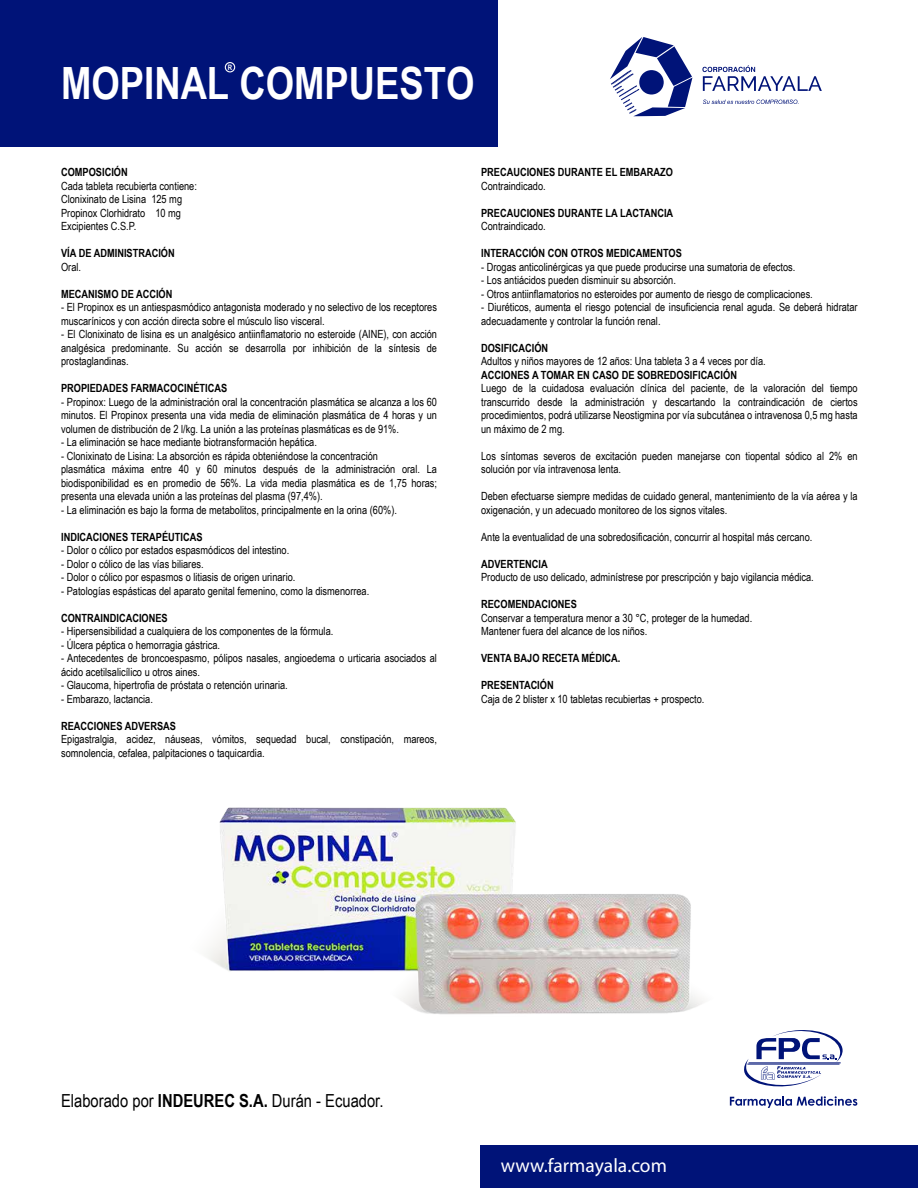
<style>
.page{position:relative;width:918px;height:1188px;background:#fff}
.page>*{position:absolute;margin:0;border:0;box-sizing:border-box;transform-origin:0 0}
.t1{font:700 44.4px "Arial Narrow";color:#fff}
.t2{font:19.5px "Myriad Pro";color:#fff}
.t3{font:18px "Arial Narrow";color:#000}
.t4{font:11.25px/13.5px "Arial Narrow";color:#000}
.t5{font:700 11.25px "Arial Narrow";color:#000}
.t6{font:700 7.5px "Arial Narrow";color:#fff}
.s1{font-weight:700}
</style>
<div class="page">
<div style="left:480px;top:1145px;width:437px;height:43px;background:#001378"></div>
<div style="left:0;top:0;width:498px;height:147px;background:#001378"></div>
<svg style="left:610px;top:37px;width:82px;height:79px"></svg>
<svg style="left:703px;top:100px;width:96px;height:4px"></svg>
<svg style="left:702px;top:65px;width:120px;height:26px"></svg>
<div style="left:225px;top:62px;width:10px;height:10px;border:1px solid #fff;border-radius:50%"></div>
<svg style="left:797px;top:1030px;width:46px;height:55px"></svg>
<svg style="left:797px;top:1096px;width:60px;height:10px"></svg>
<img style="left:207px;top:807px;width:590px;height:301px">
<p class="t6" style="left:228px;top:62px;width:6px">R</p>
<h1 class="t1" style="left:61px;top:50px;width:415px">MOPINAL COMPUESTO</h1>
<p class="t5" style="left:61px;top:164px;width:68px">COMPOSICIÓN</p>
<p class="t4" style="left:61px;top:179px;width:137px">Cada tableta recubierta contiene:<br>Clonixinato de Lisina 125 mg<br>Propinox Clorhidrato 10 mg<br>Excipientes C.S.P.</p>
<p class="t5" style="left:61px;top:245px;width:115px">VÍA DE ADMINISTRACIÓN</p>
<p class="t4" style="left:61px;top:260px;width:21px">Oral.</p>
<p class="t5" style="left:61px;top:285px;width:113px">MECANISMO DE ACCIÓN</p>
<p class="t4" style="left:61px;top:300px;width:377px">- El Propinox es un antiespasmódico antagonista moderado y no selectivo de los receptores muscarínicos y con acción directa sobre el músculo liso visceral.</p>
<p class="t4" style="left:61px;top:327px;width:377px;text-align:justify">- El Clonixinato de lisina es un analgésico antiinflamatorio no esteroide (AINE), con acción analgésica predominante. Su acción se desarrolla por inhibición de la síntesis de prostaglandinas.</p>
<p class="t5" style="left:61px;top:380px;width:168px">PROPIEDADES FARMACOCINÉTICAS</p>
<p class="t4" style="left:61px;top:395px;width:377px;text-align:justify">- Propinox: Luego de la administración oral la concentración plasmática se alcanza a los 60 minutos. El Propinox presenta una vida media de eliminación plasmática de 4 horas y un volumen de distribución de 2 l/kg. La unión a las proteínas plasmáticas es de 91%.</p>
<p class="t4" style="left:61px;top:435px;width:257px">- La eliminación se hace mediante biotransformación hepática.</p>
<p class="t4" style="left:61px;top:449px;width:377px">- Clonixinato de Lisina: La absorción es rápida obteniéndose la concentración<br>plasmática máxima entre 40 y 60 minutos después de la administración oral. La biodisponibilidad es en promedio de 56%. La vida media plasmática es de 1,75 horas; presenta una elevada unión a las proteínas del plasma (97,4%).</p>
<p class="t4" style="left:61px;top:503px;width:337px">- La eliminación es bajo la forma de metabolitos, principalmente en la orina (60%).</p>
<p class="t5" style="left:61px;top:528px;width:143px">INDICACIONES TERAPÉUTICAS</p>
<p class="t4" style="left:61px;top:543px;width:230px">- Dolor o cólico por estados espasmódicos del intestino.</p>
<p class="t4" style="left:61px;top:557px;width:144px">- Dolor o cólico de las vías biliares.</p>
<p class="t4" style="left:61px;top:570px;width:236px">- Dolor o cólico por espasmos o litiasis de origen urinario.</p>
<p class="t4" style="left:61px;top:584px;width:310px">- Patologías espásticas del aparato genital femenino, como la dismenorrea.</p>
<p class="t5" style="left:61px;top:609px;width:108px">CONTRAINDICACIONES</p>
<p class="t4" style="left:61px;top:624px;width:274px">- Hipersensibilidad a cualquiera de los componentes de la fórmula.</p>
<p class="t4" style="left:61px;top:638px;width:160px">- Úlcera péptica o hemorragia gástrica.</p>
<p class="t4" style="left:61px;top:651px;width:377px">- Antecedentes de broncoespasmo, pólipos nasales, angioedema o urticaria asociados al ácido acetilsalicílico u otros aines.</p>
<p class="t4" style="left:61px;top:678px;width:228px">- Glaucoma, hipertrofia de próstata o retención urinaria.</p>
<p class="t4" style="left:61px;top:692px;width:93px">- Embarazo, lactancia.</p>
<p class="t5" style="left:61px;top:717px;width:116px">REACCIONES ADVERSAS</p>
<p class="t4" style="left:61px;top:732px;width:377px">Epigastralgia, acidez, náuseas, vómitos, sequedad bucal, constipación, mareos, somnolencia, cefalea, palpitaciones o taquicardia.</p>
<p class="t5" style="left:481px;top:164px;width:193px">PRECAUCIONES DURANTE EL EMBARAZO</p>
<p class="t4" style="left:481px;top:179px;width:66px">Contraindicado.</p>
<p class="t5" style="left:481px;top:204px;width:194px">PRECAUCIONES DURANTE LA LACTANCIA</p>
<p class="t4" style="left:481px;top:219px;width:66px">Contraindicado.</p>
<p class="t5" style="left:481px;top:245px;width:202px">INTERACCIÓN CON OTROS MEDICAMENTOS</p>
<p class="t4" style="left:481px;top:260px;width:316px">- Drogas anticolinérgicas ya que puede producirse una sumatoria de efectos.</p>
<p class="t4" style="left:481px;top:273px;width:196px">- Los antiácidos pueden disminuir su absorción.</p>
<p class="t4" style="left:481px;top:287px;width:333px">- Otros antiinflamatorios no esteroides por aumento de riesgo de complicaciones.</p>
<p class="t4" style="left:481px;top:300px;width:378px">- Diuréticos, aumenta el riesgo potencial de insuficiencia renal aguda. Se deberá hidratar adecuadamente y controlar la función renal.</p>
<p class="t5" style="left:481px;top:339px;width:69px">DOSIFICACIÓN</p>
<p class="t4" style="left:481px;top:354px;width:286px">Adultos y niños mayores de 12 años: Una tableta 3 a 4 veces por día.</p>
<p class="t5" style="left:481px;top:366px;width:257px">ACCIONES A TOMAR EN CASO DE SOBREDOSIFICACIÓN</p>
<p class="t4" style="left:481px;top:381px;width:378px;text-align:justify">Luego de la cuidadosa evaluación clínica del paciente, de la valoración del tiempo transcurrido desde la administración y descartando la contraindicación de ciertos procedimientos, podrá utilizarse Neostigmina por vía subcutánea o intravenosa 0,5 mg hasta un máximo de 2 mg.</p>
<p class="t4" style="left:481px;top:449px;width:378px">Los síntomas severos de excitación pueden manejarse con tiopental sódico al 2% en solución por vía intravenosa lenta.</p>
<p class="t4" style="left:481px;top:489px;width:378px">Deben efectuarse siempre medidas de cuidado general, mantenimiento de la vía aérea y la oxigenación, y un adecuado monitoreo de los signos vitales.</p>
<p class="t4" style="left:481px;top:530px;width:333px">Ante la eventualidad de una sobredosificación, concurrir al hospital más cercano.</p>
<p class="t5" style="left:481px;top:555px;width:68px">ADVERTENCIA</p>
<p class="t4" style="left:481px;top:570px;width:334px">Producto de uso delicado, adminístrese por prescripción y bajo vigilancia médica.</p>
<p class="t5" style="left:481px;top:596px;width:97px">RECOMENDACIONES</p>
<p class="t4" style="left:481px;top:611px;width:273px">Conservar a temperatura menor a 30 °C, proteger de la humedad.<br>Mantener fuera del alcance de los niños.</p>
<p class="t5" style="left:481px;top:650px;width:141px">VENTA BAJO RECETA MÉDICA.</p>
<p class="t5" style="left:481px;top:677px;width:74px">PRESENTACIÓN</p>
<p class="t4" style="left:481px;top:692px;width:225px">Caja de 2 blister x 10 tabletas recubiertas + prospecto.</p>
<h3 class="t3" style="left:61px;top:1088px;width:324px">Elaborado por <span class="s1">INDEUREC S.A.</span> Durán - Ecuador.</h3>
<h2 class="t2" style="left:501px;top:1153px;width:167px">www.farmayala.com</h2>
</div>
